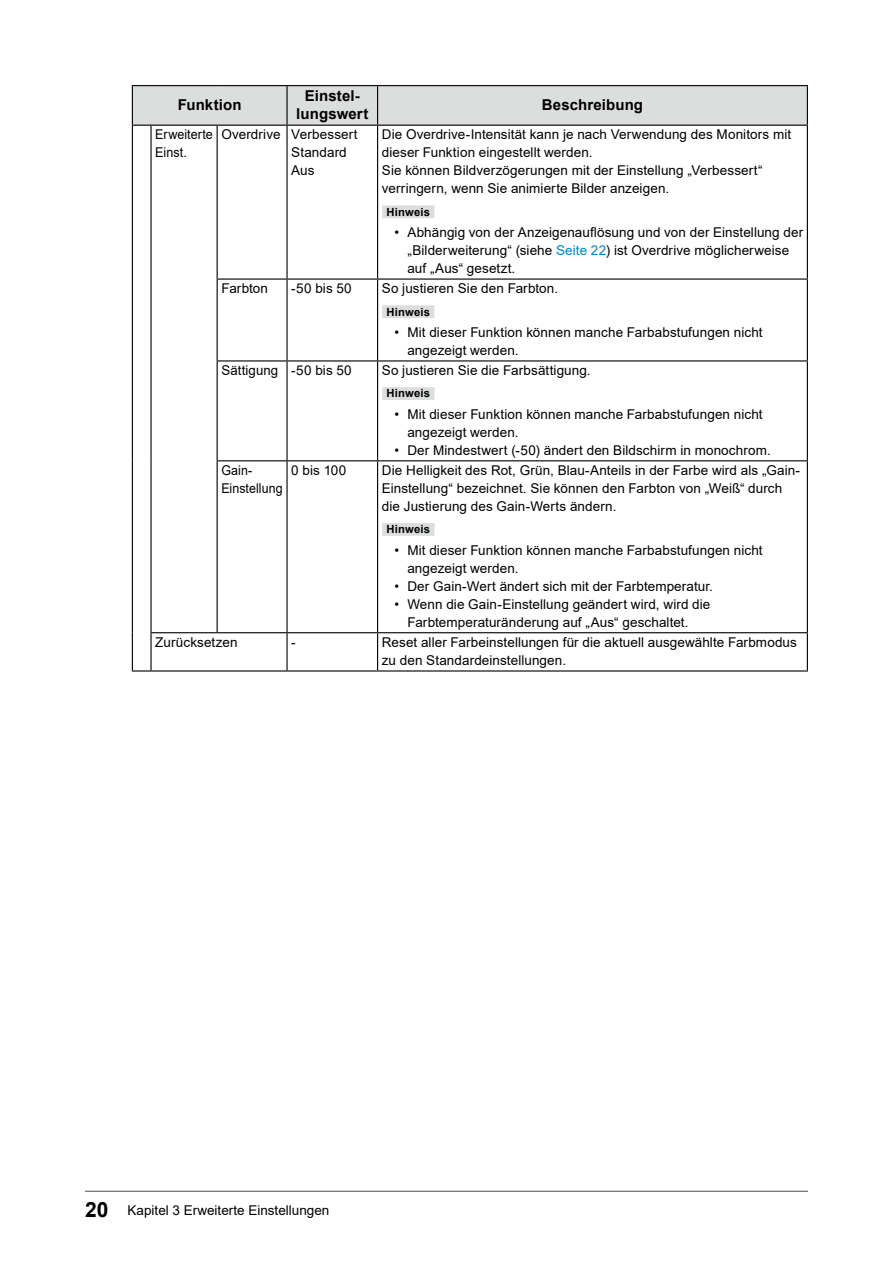
<style>
.page{position:relative;width:893px;height:1263px;background:#fff}
.page>*{position:absolute;margin:0;border:0;box-sizing:border-box;transform-origin:0 0}
.t1{font:700 15px/18px "Arial";letter-spacing:.01em;color:#000;text-align:center}
.t2{font:13.5px/18px "Arial";letter-spacing:.005em;color:#000}
.t3{font:13.5px/18px "Arial";letter-spacing:.005em;color:#000;scale:.93 1}
.t4{font:13.5px/18px "Arial";letter-spacing:.005em;color:#000;scale:.92 1}
.t5{font:700 11.25px "Arial";letter-spacing:.015em;color:#000}
.s1{color:#0087c3}
.s2{font-weight:700;font-size:21px}
</style>
<div class="page">
<hr style="left:132px;top:633px;width:1px;height:37px;background:#000">
<hr style="left:150px;top:633px;width:2px;height:37px;background:#000">
<svg style="left:132px;top:670px;width:19px;height:1px"></svg>
<hr style="left:807px;top:86px;width:1px;height:39px;background:#000">
<hr style="left:132px;top:126px;width:1px;height:153px;background:#000">
<hr style="left:150px;top:126px;width:2px;height:153px;background:#000">
<hr style="left:217px;top:126px;width:1px;height:152px;background:#000">
<hr style="left:286px;top:126px;width:2px;height:152px;background:#000">
<hr style="left:377px;top:126px;width:1px;height:152px;background:#000">
<hr style="left:807px;top:126px;width:1px;height:152px;background:#000">
<hr style="left:132px;top:279px;width:1px;height:82px;background:#000">
<hr style="left:150px;top:279px;width:2px;height:82px;background:#000">
<hr style="left:217px;top:280px;width:1px;height:80px;background:#000">
<hr style="left:286px;top:280px;width:2px;height:80px;background:#000">
<hr style="left:377px;top:280px;width:1px;height:80px;background:#000">
<hr style="left:807px;top:280px;width:1px;height:80px;background:#000">
<hr style="left:132px;top:361px;width:1px;height:100px;background:#000">
<hr style="left:150px;top:361px;width:2px;height:100px;background:#000">
<hr style="left:217px;top:361px;width:1px;height:99px;background:#000">
<hr style="left:286px;top:361px;width:2px;height:99px;background:#000">
<hr style="left:377px;top:361px;width:1px;height:99px;background:#000">
<hr style="left:807px;top:361px;width:1px;height:99px;background:#000">
<hr style="left:132px;top:461px;width:1px;height:172px;background:#000">
<hr style="left:150px;top:461px;width:2px;height:171px;background:#000">
<hr style="left:217px;top:461px;width:1px;height:171px;background:#000">
<hr style="left:286px;top:461px;width:2px;height:171px;background:#000">
<hr style="left:377px;top:461px;width:1px;height:171px;background:#000">
<hr style="left:807px;top:461px;width:1px;height:171px;background:#000">
<hr style="left:286px;top:633px;width:2px;height:37px;background:#000">
<hr style="left:377px;top:633px;width:1px;height:37px;background:#000">
<hr style="left:807px;top:633px;width:1px;height:37px;background:#000">
<hr style="left:378px;top:85px;width:430px;height:1px;background:#000">
<svg style="left:132px;top:85px;width:675px;height:41px;background:#d2d3d3"></svg>
<hr style="left:151px;top:125px;width:66px;height:1px;background:#000">
<hr style="left:217px;top:125px;width:70px;height:1px;background:#000">
<hr style="left:287px;top:125px;width:91px;height:1px;background:#000">
<hr style="left:378px;top:125px;width:430px;height:1px;background:#000">
<hr style="left:217px;top:278px;width:70px;height:2px;background:#000">
<hr style="left:287px;top:278px;width:91px;height:2px;background:#000">
<hr style="left:378px;top:278px;width:430px;height:2px;background:#000">
<hr style="left:217px;top:360px;width:70px;height:1px;background:#000">
<hr style="left:287px;top:360px;width:91px;height:1px;background:#000">
<hr style="left:378px;top:360px;width:430px;height:1px;background:#000">
<hr style="left:217px;top:460px;width:70px;height:1px;background:#000">
<hr style="left:287px;top:460px;width:91px;height:1px;background:#000">
<hr style="left:378px;top:460px;width:430px;height:1px;background:#000">
<hr style="left:150px;top:632px;width:67px;height:1px;background:#000">
<hr style="left:217px;top:632px;width:70px;height:1px;background:#000">
<hr style="left:287px;top:632px;width:91px;height:1px;background:#000">
<hr style="left:378px;top:632px;width:430px;height:1px;background:#000">
<hr style="left:151px;top:670px;width:66px;height:1px;background:#000">
<hr style="left:217px;top:670px;width:70px;height:1px;background:#000">
<hr style="left:287px;top:670px;width:91px;height:1px;background:#000">
<hr style="left:378px;top:670px;width:430px;height:1px;background:#000">
<div style="left:382px;top:205px;width:52px;height:13px;background:#dcdddd"></div>
<div style="left:382px;top:305px;width:52px;height:13px;background:#dcdddd"></div>
<div style="left:382px;top:387px;width:52px;height:13px;background:#dcdddd"></div>
<div style="left:382px;top:523px;width:52px;height:13px;background:#dcdddd"></div>
<hr style="left:85px;top:1191px;width:723px;height:1px;background:#595757">
<p class="t1" style="left:178px;top:96px;width:65px">Funktion</p>
<p class="t1" style="left:296px;top:87px;width:74px">Einstel&shy;lungswert</p>
<p class="t1" style="left:542px;top:96px;width:103px">Beschreibung</p>
<p class="t3" style="left:155px;top:125px;width:63px">Erweiterte<br>Einst.</p>
<p class="t2" style="left:291px;top:125px;width:68px;text-indent:-70px">Overdrive Verbessert<br>Standard<br>Aus</p>
<p class="t2" style="left:382px;top:125px;width:411px">Die Overdrive-Intensität kann je nach Verwendung des Monitors mit dieser Funktion eingestellt werden.<br>Sie können Bildverzögerungen mit der Einstellung „Verbessert“ verringern, wenn Sie animierte Bilder anzeigen.</p>
<p class="t5" style="left:387px;top:204px;width:45px">Hinweis</p>
<p class="t2" style="left:407px;top:223px;width:397px;text-indent:-13px">• Abhängig von der Anzeigenauflösung und von der Einstellung der „Bilderweiterung“ (siehe <span class="s1">Seite 22</span>) ist Overdrive möglicherweise auf „Aus“ gesetzt.</p>
<p class="t2" style="left:221px;top:279px;width:48px">Farbton</p>
<p class="t2" style="left:291px;top:279px;width:62px">-50 bis 50</p>
<p class="t2" style="left:382px;top:279px;width:178px">So justieren Sie den Farbton.</p>
<p class="t5" style="left:387px;top:304px;width:45px">Hinweis</p>
<p class="t2" style="left:407px;top:323px;width:357px;text-indent:-13px">• Mit dieser Funktion können manche Farbabstufungen nicht angezeigt werden.</p>
<p class="t2" style="left:221px;top:361px;width:132px">Sättigung -50 bis 50</p>
<p class="t2" style="left:382px;top:361px;width:210px">So justieren Sie die Farbsättigung.</p>
<p class="t5" style="left:387px;top:386px;width:45px">Hinweis</p>
<p class="t2" style="left:407px;top:405px;width:357px;text-indent:-13px">• Mit dieser Funktion können manche Farbabstufungen nicht angezeigt werden.</p>
<p class="t2" style="left:395px;top:441px;width:378px">• Der Mindestwert (-50) ändert den Bildschirm in monochrom.</p>
<p class="t4" style="left:221px;top:461px;width:68px">Gain-<br>Einstellung</p>
<p class="t2" style="left:291px;top:461px;width:57px">0 bis 100</p>
<p class="t2" style="left:382px;top:461px;width:420px">Die Helligkeit des Rot, Grün, Blau-Anteils in der Farbe wird als „Gain-<br>Einstellung“ bezeichnet. Sie können den Farbton von „Weiß“ durch die Justierung des Gain-Werts ändern.</p>
<p class="t5" style="left:387px;top:521px;width:45px">Hinweis</p>
<p class="t2" style="left:407px;top:541px;width:357px;text-indent:-13px">• Mit dieser Funktion können manche Farbabstufungen nicht angezeigt werden.</p>
<p class="t2" style="left:395px;top:577px;width:320px">• Der Gain-Wert ändert sich mit der Farbtemperatur.</p>
<p class="t2" style="left:407px;top:595px;width:305px;text-indent:-13px">• Wenn die Gain-Einstellung geändert wird, wird die<br>Farbtemperaturänderung auf „Aus“ geschaltet.</p>
<p class="t2" style="left:155px;top:633px;width:84px">Zurücksetzen</p>
<p class="t2" style="left:291px;top:633px;width:6px">-</p>
<p class="t2" style="left:382px;top:633px;width:416px">Reset aller Farbeinstellungen für die aktuell ausgewählte Farbmodus zu den Standardeinstellungen.</p>
<p class="t2" style="left:85px;top:1201px;width:246px"><span class="s2">20</span> Kapitel 3 Erweiterte Einstellungen</p>
</div>
